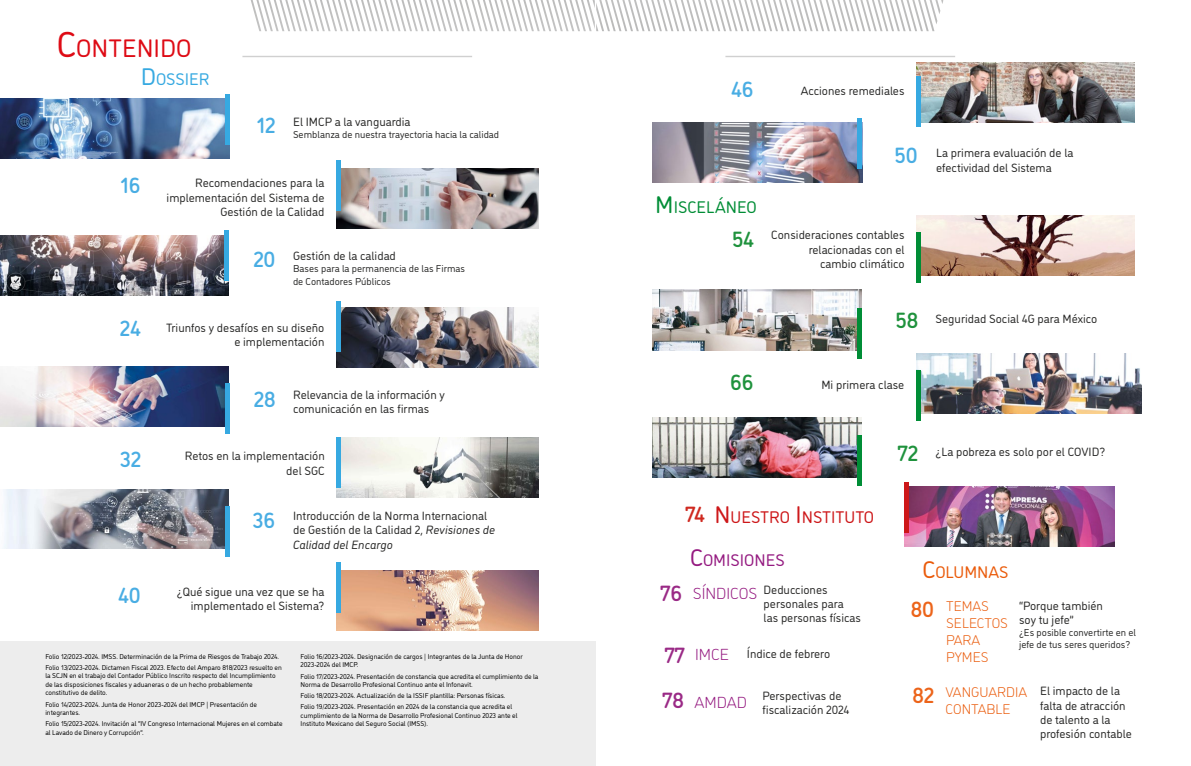
<style>
.page{position:relative;width:1191px;height:766px;background:#fff}
.page>*{position:absolute;margin:0;border:0;box-sizing:border-box;transform-origin:0 0}
.t1{font:25.2px "DI Nosaur";color:#de0b15}
.t2{font:500 22px "DI Nosaur";color:#49ade3}
.t3{font:500 22px "DI Nosaur";color:#1f923d}
.t4{font:500 22px "DI Nosaur";color:#ec641a}
.t5{font:16.8px "DI Nosaur";color:#cd1719}
.t6{font:16.8px "DI Nosaur";color:#008d36}
.t7{font:16.8px "DI Nosaur";color:#951b81}
.t8{font:16.8px "DI Nosaur";color:#ea5b0b}
.t9{font:16.8px "DI Nosaur";color:#36a9e1}
.t10{font:300 16px "DI Nosaur";color:#951b81}
.t11{font:300 14px/16.8px "DI Nosaur";color:#ea5b0b}
.t12{font:12px/14.4px "DI Nosaur";color:#282827}
.t13{font:10px/12px "DI Nosaur";color:#282827}
.t14{font:7px/8.4px "DI Nosaur";color:#000}
.s1{font-size:36px}
.s2{font-size:24px}
.s3{font-style:italic}
.s4{font-weight:500;font-size:22px;color:#1f923d}
.s5{font-weight:500;font-size:22px;color:#cf2920}
.s6{font-weight:500;font-size:22px;color:#9a2a86}
.s7{font-weight:300;font-size:16px;color:#951b81}
</style>
<div class="page">
<div style="left:0;top:641px;width:596px;height:124px;background:#ededed"></div>
<hr style="left:242px;top:56px;width:230px;height:1px;background:#d0d0d0">
<img style="left:336px;top:168px;width:203px;height:60px">
<hr style="left:336px;top:160px;width:4px;height:50px;background:#36a9e1">
<img style="left:0;top:235px;width:229px;height:60px">
<img style="left:0;top:98px;width:230px;height:60px">
<hr style="left:225px;top:230px;width:4px;height:51px;background:#36a9e1">
<div style="left:225px;top:94px;width:5px;height:51px;background:#36a9e1"></div>
<img style="left:336px;top:437px;width:203px;height:60px">
<hr style="left:336px;top:437px;width:4px;height:50px;background:#36a9e1">
<img style="left:0;top:366px;width:229px;height:60px">
<img style="left:336px;top:307px;width:203px;height:60px">
<img style="left:336px;top:570px;width:203px;height:60px">
<img style="left:3px;top:489px;width:226px;height:60px">
<hr style="left:225px;top:383px;width:4px;height:51px;background:#36a9e1">
<hr style="left:225px;top:505px;width:4px;height:51px;background:#36a9e1">
<hr style="left:336px;top:301px;width:4px;height:50px;background:#36a9e1">
<hr style="left:336px;top:562px;width:4px;height:50px;background:#36a9e1">
<img style="left:652px;top:290px;width:209px;height:60px">
<img style="left:652px;top:417px;width:209px;height:60px">
<img style="left:904px;top:486px;width:210px;height:60px">
<hr style="left:725px;top:56px;width:230px;height:1px;background:#d0d0d0">
<img style="left:652px;top:122px;width:210px;height:60px">
<hr style="left:858px;top:118px;width:4px;height:50px;background:#36a9e1">
<img style="left:916px;top:215px;width:218px;height:61px">
<img style="left:916px;top:353px;width:225px;height:61px">
<img style="left:916px;top:62px;width:218px;height:60px">
<svg style="left:251px;top:0;width:692px;height:31px"></svg>
<hr style="left:857px;top:308px;width:4px;height:51px;background:#008d36">
<hr style="left:857px;top:435px;width:4px;height:51px;background:#008d36">
<hr style="left:904px;top:482px;width:4px;height:50px;background:#cd1719">
<hr style="left:916px;top:76px;width:4px;height:51px;background:#36a9e1">
<hr style="left:916px;top:232px;width:4px;height:50px;background:#008d36">
<hr style="left:916px;top:369px;width:4px;height:51px;background:#008d36">
<h1 class="t1" style="left:57px;top:30px;width:136px"><span class="s1">C</span>ONTENIDO</h1>
<h3 class="t9" style="left:141px;top:67px;width:70px"><span class="s2">D</span>OSSIER</h3>
<h2 class="t2" style="left:257px;top:109px;width:20px">12</h2>
<h3 class="t12" style="left:293px;top:114px;width:119px">El IMCP a la vanguardia</h3>
<h3 class="t13" style="left:293px;top:128px;width:207px">Semblanza de nuestra trayectoria hacia la calidad</h3>
<h2 class="t2" style="left:120px;top:170px;width:22px">16</h2>
<h3 class="t12" style="left:167px;top:175px;width:159px;text-align:right">Recomendaciones para la implementación del Sistema de<br>Gestión de la Calidad</h3>
<h2 class="t2" style="left:253px;top:244px;width:24px">20</h2>
<h3 class="t12" style="left:293px;top:248px;width:104px">Gestión de la calidad</h3>
<h3 class="t13" style="left:293px;top:262px;width:174px">Bases para la permanencia de las Firmas de Contadores Públicos</h3>
<h2 class="t2" style="left:120px;top:312px;width:22px">24</h2>
<h3 class="t12" style="left:166px;top:319px;width:160px;text-align:right">Triunfos y desafíos en su diseño e implementación</h3>
<h2 class="t2" style="left:254px;top:384px;width:23px">28</h2>
<h3 class="t12" style="left:293px;top:387px;width:153px">Relevancia de la información y comunicación en las firmas</h3>
<h2 class="t2" style="left:120px;top:443px;width:23px">32</h2>
<h3 class="t12" style="left:185px;top:448px;width:141px;text-align:right">Retos en la implementación del SGC</h3>
<h2 class="t2" style="left:252px;top:504px;width:24px">36</h2>
<h3 class="t12" style="left:293px;top:507px;width:204px">Introducción de la Norma Internacional de Gestión de la Calidad 2, <span class="s3">Revisiones de<br>Calidad del Encargo</span></h3>
<h2 class="t2" style="left:118px;top:579px;width:24px">40</h2>
<h3 class="t12" style="left:177px;top:583px;width:149px;text-align:right">¿Qué sigue una vez que se ha implementado el Sistema?</h3>
<p class="t14" style="left:45px;top:650px;width:238px;line-height:11.2px">Folio 12/2023-2024. IMSS. Determinación de la Prima de Riesgos de Trabajo 2024.<br>Folio 13/2023-2024. Dictamen Fiscal 2023. Efecto del Amparo 818/2023 resuelto en</p>
<p class="t14" style="left:45px;top:671px;width:232px">la SCJN en el trabajo del Contador Público Inscrito respecto del Incumplimiento de las disposiciones fiscales y aduaneras o de un hecho probablemente constitutivo de delito.</p>
<p class="t14" style="left:45px;top:699px;width:213px">Folio 14/2023-2024. Junta de Honor 2023-2024 del IMCP | Presentación de integrantes.</p>
<p class="t14" style="left:45px;top:719px;width:239px">Folio 15/2023-2024. Invitación al “IV Congreso Internacional Mujeres en el combate al Lavado de Dinero y Corrupción”.</p>
<p class="t14" style="left:300px;top:651px;width:224px">Folio 16/2023-2024. Designación de cargos | Integrantes de la Junta de Honor<br>2023-2024 del IMCP.</p>
<p class="t14" style="left:300px;top:671px;width:239px">Folio 17/2023-2024. Presentación de constancia que acredita el cumplimiento de la<br>Norma de Desarrollo Profesional Continuo ante el Infonavit.</p>
<p class="t14" style="left:300px;top:689px;width:213px;line-height:11.2px">Folio 18/2023-2024. Actualización de la ISSIF plantilla: Personas físicas.<br>Folio 19/2023-2024. Presentación en 2024 de la constancia que acredita el</p>
<p class="t14" style="left:300px;top:710px;width:218px">cumplimiento de la Norma de Desarrollo Profesional Continuo 2023 ante el<br>Instituto Mexicano del Seguro Social (IMSS).</p>
<h2 class="t2" style="left:731px;top:74px;width:24px">46</h2>
<h3 class="t12" style="left:801px;top:83px;width:105px">Acciones remediales</h3>
<h3 class="t6" style="left:655px;top:194px;width:103px"><span class="s2">M</span>ISCELÁNEO</h3>
<h2 class="t3" style="left:732px;top:223px;width:23px">54</h2>
<h2 class="t2" style="left:895px;top:140px;width:24px">50</h2>
<h3 class="t12" style="left:771px;top:227px;width:135px;text-align:right">Consideraciones contables relacionadas con el cambio climático</h3>
<h3 class="t12" style="left:936px;top:145px;width:139px">La primera evaluación de la efectividad del Sistema</h3>
<h3 class="t12" style="left:895px;top:311px;width:203px"><span class="s4">58</span> Seguridad Social 4G para México</h3>
<h2 class="t3" style="left:730px;top:366px;width:25px">66</h2>
<h3 class="t12" style="left:821px;top:377px;width:84px">Mi primera clase</h3>
<h3 class="t5" style="left:685px;top:504px;width:190px"><span class="s5">74</span> <span class="s2">N</span> UESTRO <span class="s2">I</span> NSTITUTO</h3>
<h3 class="t7" style="left:690px;top:547px;width:96px"><span class="s2">C</span>OM ISIONES</h3>
<h3 class="t12" style="left:763px;top:581px;width:99px;text-indent:-103px"><span class="s6">76</span> <span class="s7">SÍNDICOS</span> Deducciones personales para las personas físicas</h3>
<h3 class="t12" style="left:664px;top:645px;width:167px"><span class="s6">77</span> <span class="s7">IMCE</span> Índice de febrero</h3>
<h3 class="t10" style="left:662px;top:691px;width:86px"><span class="s6">78</span> AMDAD</h3>
<h3 class="t12" style="left:762px;top:687px;width:88px">Perspectivas de fiscalización 2024</h3>
<h3 class="t12" style="left:898px;top:444px;width:209px"><span class="s4">72</span> ¿La pobreza es solo por el COVID?</h3>
<h3 class="t8" style="left:922px;top:560px;width:88px"><span class="s2">C</span>OLUM NAS</h3>
<h2 class="t4" style="left:910px;top:593px;width:25px">80</h2>
<h3 class="t12" style="left:1019px;top:597px;width:85px">“Porque también soy tu jefe”</h3>
<h3 class="t13" style="left:1019px;top:626px;width:119px">¿Es posible convertirte en el jefe de tus seres queridos?</h3>
<h3 class="t11" style="left:946px;top:597px;width:63px">TEMAS<br>SELECTOS<br>PARA<br>PYMES</h3>
<h2 class="t4" style="left:912px;top:679px;width:23px">82</h2>
<h3 class="t12" style="left:1040px;top:682px;width:93px">El impacto de la falta de atracción de talento a la profesión contable</h3>
<h3 class="t11" style="left:945px;top:683px;width:83px">VANGUARDIA<br>CONTABLE</h3>
</div>
